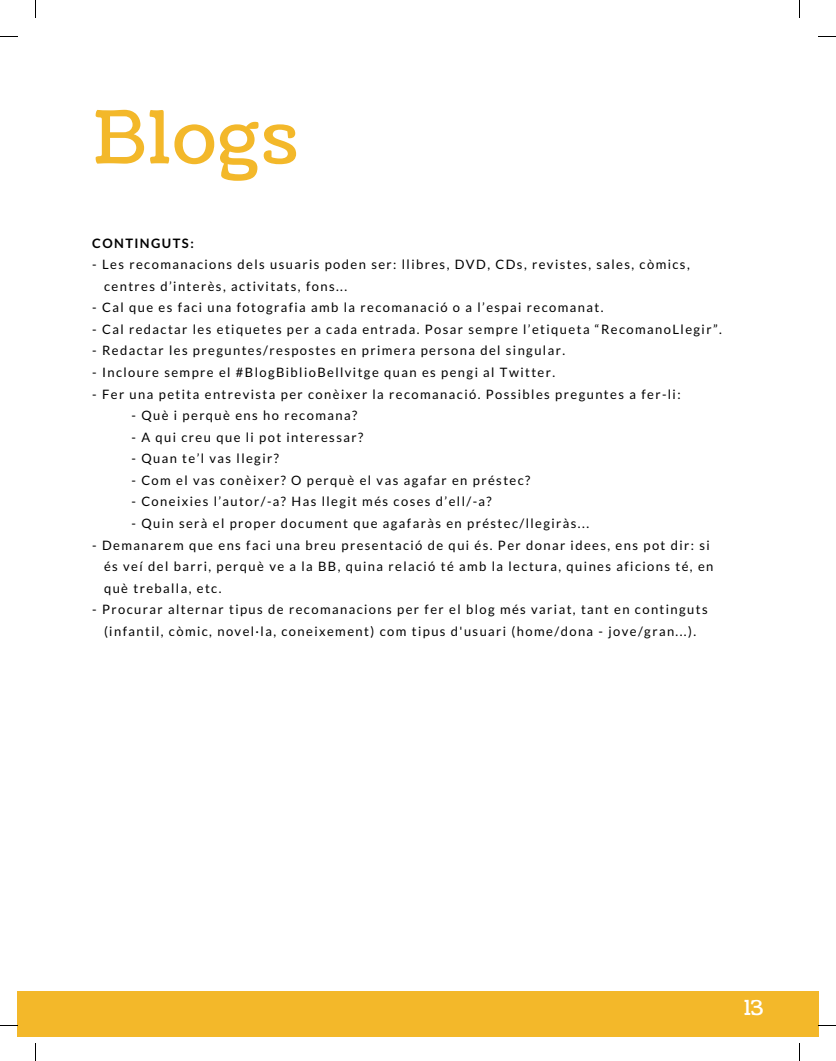
<style>
.page{position:relative;width:836px;height:1061px;background:#fff}
.page>*{position:absolute;margin:0;border:0;box-sizing:border-box;transform-origin:0 0}
.t1{font:72.75px "Coustard";letter-spacing:.04em;color:#f3b82a}
.t2{font:20.75px "Coustard";color:#fff}
.t3{font:13px/21.5px "Lato";letter-spacing:.11em;color:#000}
.t4{font:700 13px "Lato";letter-spacing:.11em;color:#000}
</style>
<div class="page">
<div style="left:17px;top:991px;width:801px;height:46px;background:#f3b82a"></div>
<svg style="left:35px;top:0;width:1px;height:18px"></svg>
<svg style="left:0;top:36px;width:17px;height:1px"></svg>
<svg style="left:799px;top:0;width:1px;height:18px"></svg>
<svg style="left:818px;top:36px;width:18px;height:1px"></svg>
<svg style="left:799px;top:1043px;width:1px;height:18px"></svg>
<svg style="left:818px;top:1025px;width:18px;height:1px"></svg>
<svg style="left:35px;top:1043px;width:1px;height:18px"></svg>
<svg style="left:0;top:1025px;width:17px;height:1px"></svg>
<h1 class="t1" style="left:93px;top:89px;width:206px">Blogs</h1>
<p class="t4" style="left:92px;top:235px;width:103px">CONTINGUTS:</p>
<p class="t3" style="left:104px;top:253px;width:587px;text-indent:-12px">- Les recomanacions dels usuaris poden ser: llibres, DVD, CDs, revistes, sales, còmics, centres d’interès, activitats, fons...</p>
<p class="t3" style="left:92px;top:296px;width:513px">- Cal que es faci una fotografia amb la recomanació o a l’espai recomanat.</p>
<p class="t3" style="left:92px;top:318px;width:631px">- Cal redactar les etiquetes per a cada entrada. Posar sempre l’etiqueta “RecomanoLlegir”.</p>
<p class="t3" style="left:92px;top:340px;width:474px">- Redactar les preguntes/respostes en primera persona del singular.</p>
<p class="t3" style="left:92px;top:361px;width:464px">- Incloure sempre el #BlogBiblioBellvitge quan es pengi al Twitter.</p>
<p class="t3" style="left:92px;top:383px;width:590px">- Fer una petita entrevista per conèixer la recomanació. Possibles preguntes a fer-li:</p>
<p class="t3" style="left:131px;top:404px;width:227px">- Què i perquè ens ho recomana?</p>
<p class="t3" style="left:131px;top:426px;width:233px">- A qui creu que li pot interessar?</p>
<p class="t3" style="left:131px;top:447px;width:149px">- Quan te’l vas llegir?</p>
<p class="t3" style="left:131px;top:469px;width:400px">- Com el vas conèixer? O perquè el vas agafar en préstec?</p>
<p class="t3" style="left:131px;top:491px;width:362px">- Coneixies l’autor/-a? Has llegit més coses d’ell/-a?</p>
<p class="t3" style="left:131px;top:512px;width:459px">- Quin serà el proper document que agafaràs en préstec/llegiràs...</p>
<p class="t3" style="left:104px;top:534px;width:611px;text-indent:-12px">- Demanarem que ens faci una breu presentació de qui és. Per donar idees, ens pot dir: si és veí del barri, perquè ve a la BB, quina relació té amb la lectura, quines aficions té, en què treballa, etc.</p>
<p class="t3" style="left:92px;top:598px;width:617px;text-align:center">- Procurar alternar tipus de recomanacions per fer el blog més variat, tant en continguts (infantil, còmic, novel·la, coneixement) com tipus d'usuari (home/dona - jove/gran...).</p>
<h2 class="t2" style="left:744px;top:994px;width:21px">13</h2>
</div>
